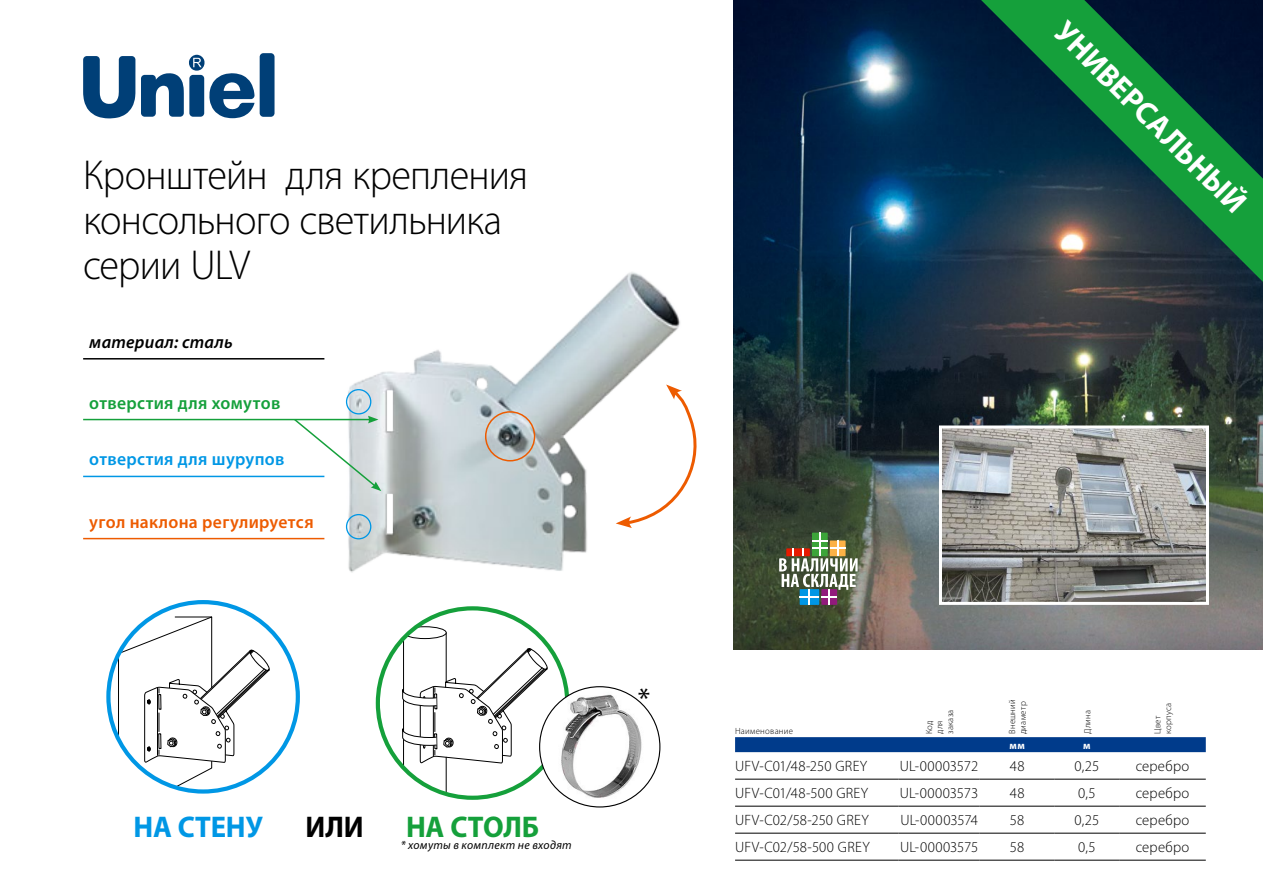
<style>
.page{position:relative;width:1263px;height:893px;background:#fff}
.page>*{position:absolute;margin:0;border:0;box-sizing:border-box;transform-origin:0 0}
.t1{font:300 42px/45px "Myriad Pro";letter-spacing:-.02em;color:#000;scale:.96 1}
.t2{font:700 31.5px "Myriad Pro";color:#fff;scale:.96 1}
.t3{font:700 30px "Myriad Pro";letter-spacing:-.005em;color:#0097e5;scale:.96 1}
.t4{font:700 30px "Myriad Pro";letter-spacing:-.01em;color:#15a03b;scale:.96 1}
.t5{font:700 30px "Myriad Pro";color:#000;scale:.96 1}
.t6{font:30px "Myriad Pro";color:#000}
.t7{font:600 18px "Myriad Pro";letter-spacing:.015em;color:#ed5b00}
.t8{font:600 18px "Myriad Pro";letter-spacing:.015em;color:#15a03b}
.t9{font:600 18px "Myriad Pro";letter-spacing:.015em;color:#0097e5}
.t10{font:italic 600 18px "Myriad Pro";letter-spacing:.015em;color:#000}
.t11{font:300 15px "Myriad Pro";letter-spacing:.015em;color:#000}
.t12{font:italic 12px "Myriad Pro";letter-spacing:.025em;color:#000}
.t13{font:700 10.5px "Myriad Pro";color:#fff}
.t14{font:300 9px/10.5px "Myriad Pro";letter-spacing:.03em;color:#000}
</style>
<div class="page">
<svg style="left:735px;top:737px;width:471px;height:15px;background:#023d8c"></svg>
<hr style="left:735px;top:779px;width:164px;height:1px;background:#000">
<hr style="left:899px;top:779px;width:81px;height:1px;background:#000">
<hr style="left:980px;top:779px;width:75px;height:1px;background:#000">
<hr style="left:1055px;top:779px;width:64px;height:1px;background:#000">
<hr style="left:1119px;top:779px;width:87px;height:1px;background:#000">
<hr style="left:735px;top:806px;width:164px;height:1px;background:#000">
<hr style="left:899px;top:806px;width:81px;height:1px;background:#000">
<hr style="left:980px;top:806px;width:75px;height:1px;background:#000">
<hr style="left:1055px;top:806px;width:64px;height:1px;background:#000">
<hr style="left:1119px;top:806px;width:87px;height:1px;background:#000">
<hr style="left:735px;top:833px;width:164px;height:1px;background:#000">
<hr style="left:899px;top:833px;width:81px;height:1px;background:#000">
<hr style="left:980px;top:833px;width:75px;height:1px;background:#000">
<hr style="left:1055px;top:833px;width:64px;height:1px;background:#000">
<hr style="left:1119px;top:833px;width:87px;height:1px;background:#000">
<hr style="left:735px;top:860px;width:164px;height:1px;background:#000">
<hr style="left:899px;top:860px;width:81px;height:1px;background:#000">
<hr style="left:980px;top:860px;width:75px;height:1px;background:#000">
<hr style="left:1055px;top:860px;width:64px;height:1px;background:#000">
<hr style="left:1119px;top:860px;width:87px;height:1px;background:#000">
<img style="left:733px;top:0;width:530px;height:649px">
<img style="left:345px;top:272px;width:335px;height:301px">
<svg style="left:108px;top:616px;width:162px;height:173px"></svg>
<div style="left:106px;top:600px;width:194px;height:194px;border:4px solid #0097e5;border-radius:50%"></div>
<svg style="left:403px;top:627px;width:43px;height:12px"></svg>
<div style="left:403px;top:626px;width:43px;height:13px;border:1px solid #000;border-radius:50%"></div>
<svg style="left:402px;top:632px;width:146px;height:166px"></svg>
<svg style="left:981px;top:0;width:282px;height:282px;background:#164e3e"></svg>
<img style="left:943px;top:429px;width:262px;height:172px">
<div style="left:939px;top:425px;width:270px;height:180px;border:3px solid #fff"></div>
<svg style="left:540px;top:687px;width:120px;height:120px"></svg>
<img style="left:546px;top:691px;width:110px;height:111px">
<hr style="left:83px;top:358px;width:241px;height:2px;background:#000">
<hr style="left:83px;top:419px;width:287px;height:1px;background:#15a03b">
<hr style="left:83px;top:476px;width:241px;height:1px;background:#0097e5">
<hr style="left:83px;top:538px;width:241px;height:1px;background:#ed5b00">
<svg style="left:293px;top:416px;width:88px;height:75px"></svg>
<div style="left:346px;top:514px;width:25px;height:25px;border:1px solid #0097e5;border-radius:50%"></div>
<div style="left:346px;top:389px;width:25px;height:25px;border:1px solid #0097e5;border-radius:50%"></div>
<div style="left:485px;top:411px;width:50px;height:50px;border:2px solid #ed5b00;border-radius:50%"></div>
<svg style="left:779px;top:533px;width:79px;height:72px"></svg>
<svg style="left:616px;top:384px;width:81px;height:144px"></svg>
<div style="left:260px;top:53px;width:14px;height:64px;background:#003f77;border-radius:4px"></div>
<svg style="left:83px;top:56px;width:52px;height:63px"></svg>
<svg style="left:141px;top:55px;width:113px;height:63px"></svg>
<h1 class="t1" style="left:83px;top:153px;width:465px">Кронштейн для крепления консольного светильника серии ULV</h1>
<p class="t10" style="left:89px;top:330px;width:145px">материал: сталь</p>
<p class="t8" style="left:89px;top:391px;width:193px">отверстия для хомутов</p>
<p class="t9" style="left:89px;top:448px;width:197px">отверстия для шурупов</p>
<p class="t7" style="left:89px;top:510px;width:226px">угол наклона регулируется</p>
<h3 class="t3" style="left:134px;top:807px;width:136px">НА СТЕНУ</h3>
<h3 class="t5" style="left:305px;top:807px;width:62px">ИЛИ</h3>
<h3 class="t4" style="left:406px;top:807px;width:140px">НА СТОЛБ</h3>
<p class="t12" style="left:401px;top:838px;width:173px">* хомуты в комплект не входят</p>
<h3 class="t6" style="left:638px;top:680px;width:14px">*</h3>
<h2 class="t2" style="left:1075px;top:12px;width:268px;rotate:45deg">УНИВЕРСАЛЬНЫЙ</h2>
<p class="t14" style="left:735px;top:726px;width:59px">Наименование</p>
<p class="t14" style="left:924px;top:734px;width:26px;rotate:-90deg">Код для заказа</p>
<p class="t14" style="left:1007px;top:734px;width:37px;rotate:-90deg">Внешний диаметр</p>
<p class="t14" style="left:1082px;top:734px;width:26px;rotate:-90deg">Длина</p>
<p class="t14" style="left:1152px;top:734px;width:33px;rotate:-90deg">Цвет корпуса</p>
<p class="t13" style="left:1009px;top:738px;width:17px">мм</p>
<p class="t13" style="left:1083px;top:738px;width:9px">м</p>
<p class="t11" style="left:735px;top:758px;width:134px">UFV-C01/48-250 GREY</p>
<p class="t11" style="left:900px;top:758px;width:80px">UL-00003572</p>
<p class="t11" style="left:1010px;top:758px;width:16px">48</p>
<p class="t11" style="left:1074px;top:758px;width:26px">0,25</p>
<p class="t11" style="left:1136px;top:758px;width:55px">серебро</p>
<p class="t11" style="left:735px;top:785px;width:135px">UFV-C01/48-500 GREY</p>
<p class="t11" style="left:900px;top:785px;width:80px">UL-00003573</p>
<p class="t11" style="left:1010px;top:785px;width:16px">48</p>
<p class="t11" style="left:1078px;top:785px;width:19px">0,5</p>
<p class="t11" style="left:1136px;top:785px;width:55px">серебро</p>
<p class="t11" style="left:735px;top:812px;width:135px">UFV-C02/58-250 GREY</p>
<p class="t11" style="left:900px;top:812px;width:79px">UL-00003574</p>
<p class="t11" style="left:1010px;top:812px;width:16px">58</p>
<p class="t11" style="left:1074px;top:812px;width:26px">0,25</p>
<p class="t11" style="left:1136px;top:812px;width:55px">серебро</p>
<p class="t11" style="left:735px;top:839px;width:136px">UFV-C02/58-500 GREY</p>
<p class="t11" style="left:900px;top:839px;width:80px">UL-00003575</p>
<p class="t11" style="left:1010px;top:839px;width:16px">58</p>
<p class="t11" style="left:1078px;top:839px;width:19px">0,5</p>
<p class="t11" style="left:1136px;top:839px;width:55px">серебро</p>
</div>
